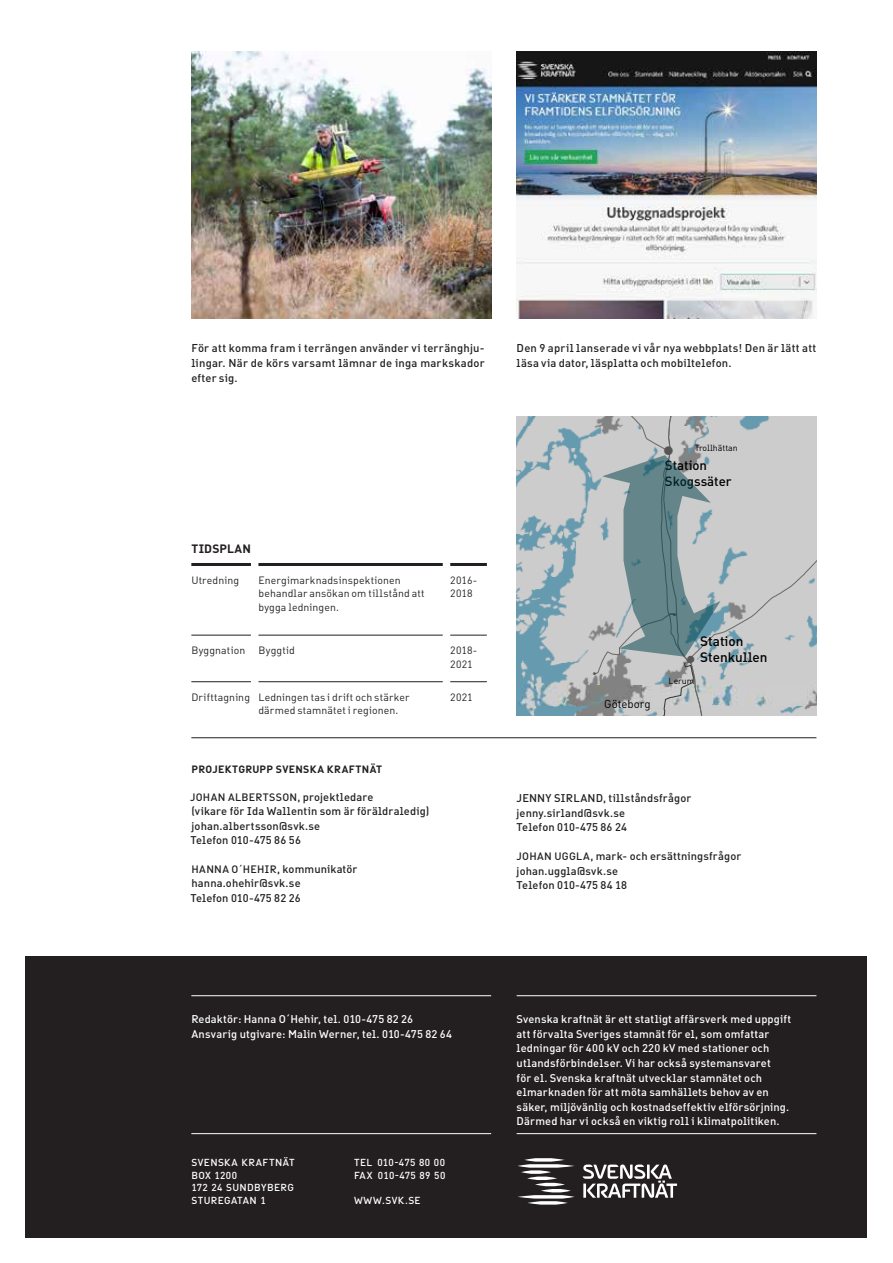
<style>
.page{position:relative;width:893px;height:1263px;background:#fff}
.page>*{position:absolute;margin:0;border:0;box-sizing:border-box;transform-origin:0 0}
.t1{font:500 13.5px/16px "DIN For Powernet";color:#000}
.t2{font:500 13.2px/15.6px "DIN For Powernet";color:#000}
.t3{font:12.6px "ESRI Default Marker";color:#565656}
.t4{font:700 12px "DIN For Powernet";letter-spacing:.015em;color:#231f20}
.t5{font:11.4px "DIN For Powernet";color:#000}
.t6{font:500 11.25px/15px "DIN For Powernet";letter-spacing:.02em;color:#231f20;text-align:justify}
.t7{font:500 11.1px/14.5px "DIN For Powernet";letter-spacing:.01em;color:#fff}
.t8{font:500 11.1px/14.5px "DIN For Powernet";letter-spacing:.01em;color:#231f20}
.t9{font:500 10.65px "DIN For Powernet";letter-spacing:.03em;color:#231f20}
.t10{font:10.5px/13.5px "DIN For Powernet";letter-spacing:.015em;color:#231f20}
.t11{font:700 10.5px "DIN For Powernet";letter-spacing:.025em;color:#231f20}
.t12{font:10.5px "ESRI Default Marker";color:#565656}
.t13{font:500 10.05px/12.8px "DIN For Powernet";letter-spacing:.04em;color:#fff}
.t14{font:8.7px "DIN For Powernet";color:#000}
.t15{font:4.05px "ESRI Default Marker";color:#565656}
.s1{font-size:11.1px}
.s2{font-size:10.65px}
</style>
<div class="page">
<div style="left:26px;top:956px;width:841px;height:281px;background:#231f20"></div>
<hr style="left:517px;top:1133px;width:299px;height:1px;background:#fff">
<hr style="left:517px;top:995px;width:299px;height:1px;background:#fff">
<hr style="left:191px;top:1133px;width:300px;height:1px;background:#fff">
<hr style="left:191px;top:995px;width:300px;height:1px;background:#fff">
<svg style="left:518px;top:1158px;width:56px;height:46px"></svg>
<svg style="left:583px;top:1164px;width:94px;height:34px"></svg>
<hr style="left:191px;top:563px;width:60px;height:3px;background:#231f20">
<hr style="left:258px;top:563px;width:185px;height:3px;background:#231f20">
<hr style="left:450px;top:563px;width:37px;height:3px;background:#231f20">
<hr style="left:191px;top:635px;width:60px;height:1px;background:#231f20">
<hr style="left:258px;top:635px;width:185px;height:1px;background:#231f20">
<hr style="left:450px;top:635px;width:37px;height:1px;background:#231f20">
<hr style="left:191px;top:681px;width:60px;height:1px;background:#231f20">
<hr style="left:258px;top:681px;width:185px;height:1px;background:#231f20">
<hr style="left:450px;top:681px;width:37px;height:1px;background:#231f20">
<img style="left:517px;top:416px;width:76px;height:299px">
<svg style="left:593px;top:416px;width:223px;height:299px"></svg>
<hr style="left:191px;top:737px;width:625px;height:1px;background:#231f20">
<img style="left:191px;top:51px;width:300px;height:268px">
<img style="left:517px;top:51px;width:299px;height:268px">
<p class="t6" style="left:191px;top:340px;width:295px">För att komma fram i terrängen använder vi terränghju&shy;lingar. När de körs varsamt lämnar de inga markskador efter sig.</p>
<p class="t6" style="left:517px;top:340px;width:301px">Den 9 april lanserade vi vår nya webbplats! Den är lätt att läsa via dator, läsplatta och mobiltelefon.</p>
<p class="t3" style="left:664px;top:443px;width:10px">!</p>
<p class="t14" style="left:695px;top:443px;width:44px">Trollhättan</p>
<p class="t4" style="left:191px;top:541px;width:61px">TI DSPLAN</p>
<p class="t10" style="left:191px;top:573px;width:49px">Utredning</p>
<p class="t10" style="left:258px;top:573px;width:168px">Energimarknadsinspektionen behandlar ansökan om tillstånd att bygga ledningen.</p>
<p class="t10" style="left:450px;top:573px;width:28px">2016-<br>2018</p>
<p class="t10" style="left:191px;top:643px;width:55px">Byggnation</p>
<p class="t10" style="left:258px;top:643px;width:38px">Byggtid</p>
<p class="t10" style="left:450px;top:643px;width:29px">2018-<br>2021</p>
<p class="t10" style="left:258px;top:690px;width:152px;text-indent:-67px">Drifttagning Ledningen tas i drift och stärker därmed stamnätet i regionen.</p>
<p class="t10" style="left:450px;top:690px;width:24px">2021</p>
<p class="t11" style="left:192px;top:762px;width:192px">PROJEKTGRUPP SVENSKA KRAFTNÄT</p>
<p class="t9" style="left:190px;top:790px;width:185px">JOHAN ALBERTSSON<span class="s1">, projektledare</span></p>
<p class="t8" style="left:190px;top:804px;width:240px">(vikare för Ida Wallentin som är föräldraledig) johan.albertsson@svk.se<br>Telefon 010-475 86 56</p>
<p class="t8" style="left:190px;top:861px;width:168px"><span class="s2">HANNA O´HEHIR</span>, kommunikatör hanna.ohehir@svk.se<br>Telefon 010-475 82 26</p>
<p class="t2" style="left:665px;top:457px;width:68px">Station<br>Skogssäter</p>
<p class="t15" style="left:593px;top:671px;width:4px">!</p>
<p class="t5" style="left:604px;top:696px;width:48px">Göteborg</p>
<p class="t15" style="left:673px;top:612px;width:4px">!</p>
<p class="t1" style="left:700px;top:633px;width:69px">Station<br>Stenkullen</p>
<p class="t12" style="left:687px;top:653px;width:9px">!</p>
<p class="t14" style="left:669px;top:676px;width:27px">Lerum</p>
<p class="t8" style="left:517px;top:791px;width:176px">JENNY SIRLAND, tillståndsfrågor jenny.sirland@svk.se<br>Telefon 010-475 86 24</p>
<p class="t8" style="left:517px;top:849px;width:226px"><span class="s2">JOHAN UGGLA</span>, mark- och ersättningsfrågor johan.uggla@svk.se<br>Telefon 010-475 84 18</p>
<p class="t7" style="left:191px;top:1012px;width:262px">Redaktör: Hanna O´Hehir, tel. 010-475 82 26<br>Ansvarig utgivare: Malin Werner, tel. 010-475 82 64</p>
<p class="t7" style="left:517px;top:1012px;width:276px">Svenska kraftnät är ett statligt affärsverk med uppgift att förvalta Sveriges stamnät för el, som omfattar ledningar för 400 kV och 220 kV med stationer och utlandsförbindelser. Vi har också systemansvaret<br>för el. Svenska kraftnät utvecklar stamnätet och elmarknaden för att möta samhällets behov av en säker, miljövänlig och kostnadseffektiv elförsörjning.<br>Därmed har vi också en viktig roll i klimatpolitiken.</p>
<p class="t13" style="left:191px;top:1155px;width:72px;text-indent:33px">Ka KRaftnät<br>Box 1200<br>172 24 Sundbybe</p>
<p class="t13" style="left:191px;top:1155px;width:14px">Svens</p>
<p class="t13" style="left:280px;top:1181px;width:14px">Rg</p>
<p class="t13" style="left:191px;top:1194px;width:34px">Stu Regatan</p>
<p class="t13" style="left:260px;top:1194px;width:7px">1</p>
<p class="t13" style="left:354px;top:1155px;width:93px">TEL 010-475 80 00<br>Fax 010-475 89 50</p>
<p class="t13" style="left:354px;top:1194px;width:62px">WWW.svK.se</p>
</div>
